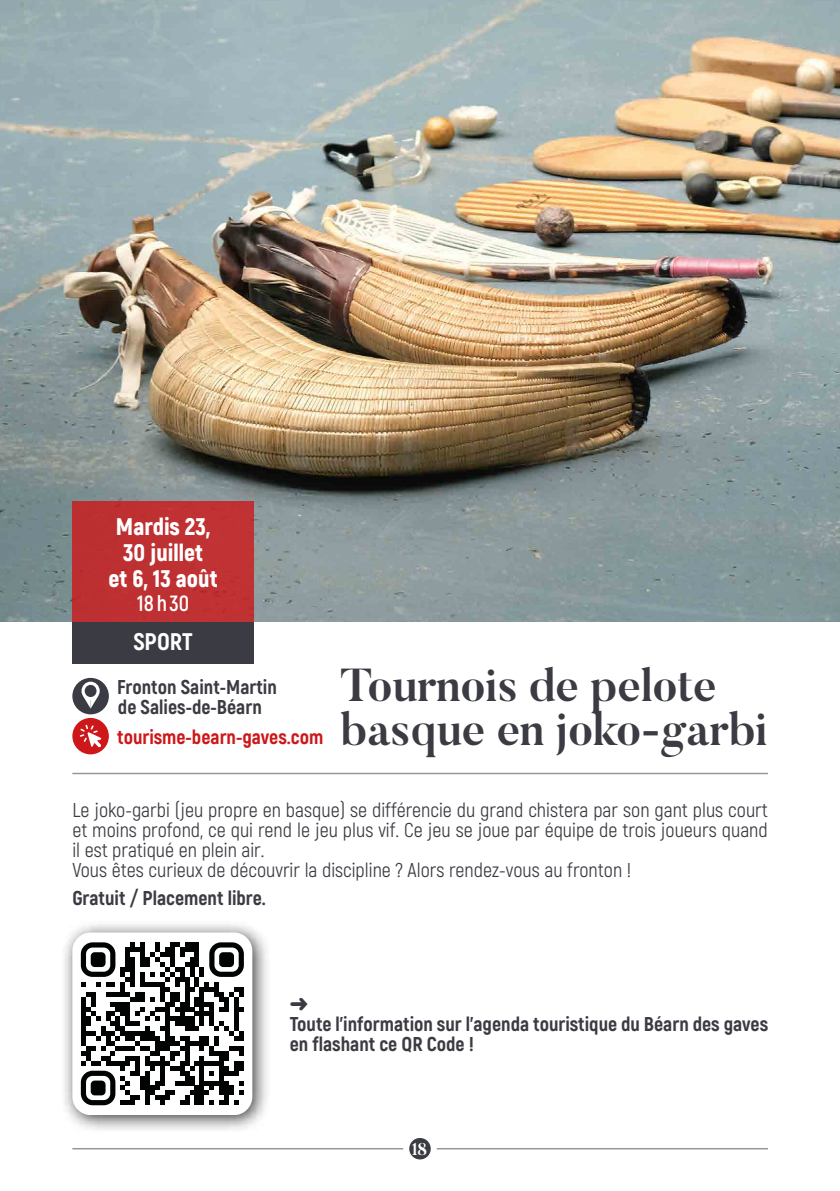
<style>
.page{position:relative;width:840px;height:1191px;background:#fff}
.page>*{position:absolute;margin:0;border:0;box-sizing:border-box;transform-origin:0 0}
.t1{font:700 46px/44px "Butler";letter-spacing:-.005em;color:#3b3c43}
.t2{font:900 24px/26px "Akrobat";color:#fff;text-align:center}
.t3{font:800 24px "Akrobat";color:#fff}
.t4{font:700 22px "Akrobat";letter-spacing:.055em;color:#fff}
.t5{font:20px/20px "Akrobat";color:#3b3c43}
.t6{font:800 20px/20px "Akrobat";color:#3b3c43}
.t7{font:800 20px "Akrobat";color:#cd1719}
.t8{font:700 17px "Butler";color:#fff}
</style>
<div class="page">
<img style="left:0;top:0;width:839px;height:621px">
<hr style="left:72px;top:1148px;width:695px;height:1px;background:#96979e">
<div style="left:406px;top:1135px;width:27px;height:27px;background:#3b3c43;border-radius:50%"></div>
<div style="left:403px;top:1132px;width:33px;height:33px;border:6px solid #fff;border-radius:50%"></div>
<div style="left:72px;top:501px;width:182px;height:120px;background:#bf3033"></div>
<div style="left:72px;top:621px;width:182px;height:42px;background:#3b3c43"></div>
<div style="left:72px;top:678px;width:37px;height:36px;background:#3b3c43;border-radius:50%"></div>
<svg style="left:83px;top:697px;width:15px;height:11px"></svg>
<svg style="left:81px;top:681px;width:19px;height:19px"></svg>
<div style="left:85px;top:685px;width:11px;height:12px;background:#3b3c43;border-radius:50%"></div>
<div style="left:72px;top:718px;width:37px;height:36px;background:#cd1719;border-radius:50%"></div>
<svg style="left:79px;top:724px;width:22px;height:23px"></svg>
<hr style="left:72px;top:772px;width:695px;height:2px;background:#96979e">
<div style="left:60px;top:920px;width:211px;height:213px;background:#000;opacity:.75"></div>
<svg style="left:72px;top:932px;width:180px;height:183px"></svg>
<p class="t2" style="left:109px;top:513px;width:110px">Mardis 23,<br>30 juillet<br>et 6, 13 août</p>
<p class="t4" style="left:137px;top:589px;width:53px">18h30</p>
<p class="t3" style="left:133px;top:626px;width:61px">SPORT</p>
<p class="t6" style="left:117px;top:677px;width:161px">Fronton Saint-Martin de Salies-de-Béarn</p>
<p class="t7" style="left:117px;top:724px;width:207px">tourisme-bearn-gaves.com</p>
<h1 class="t1" style="left:340px;top:663px;width:428px">Tournois de pelote basque en joko-garbi</h1>
<p class="t5" style="left:72px;top:799px;width:696px">Le joko-garbi (jeu propre en basque) se différencie du grand chistera par son gant plus court et moins profond, ce qui rend le jeu plus vif. Ce jeu se joue par équipe de trois joueurs quand il est pratiqué en plein air.<br>Vous êtes curieux de découvrir la discipline ? Alors rendez-vous au fronton !</p>
<p class="t6" style="left:72px;top:887px;width:195px">Gratuit / Placement libre.</p>
<p class="t6" style="left:289px;top:1014px;width:479px">Toute l’information sur l’agenda touristique du Béarn des gaves en flashant ce QR Code !</p>
<p class="t8" style="left:411px;top:1138px;width:17px">18</p>
</div>
